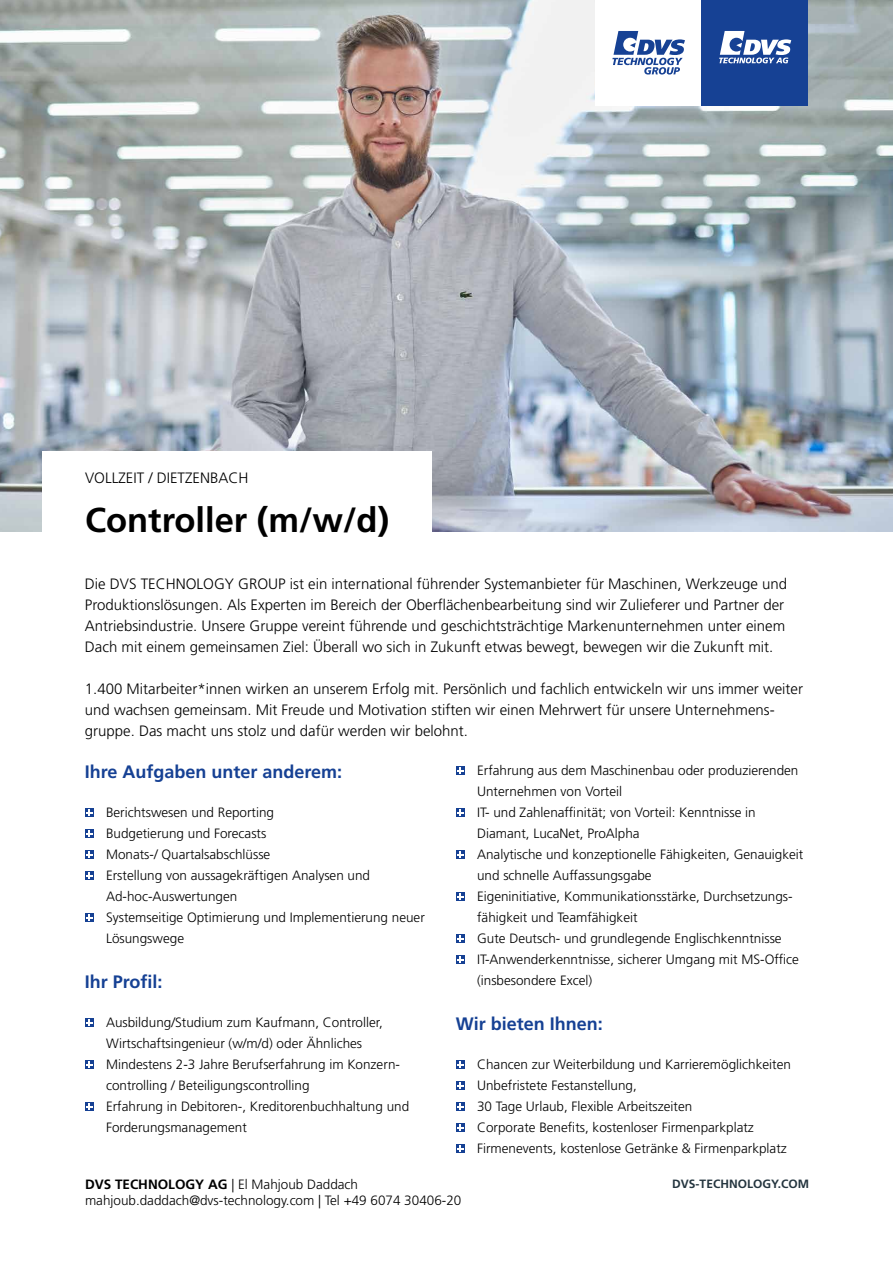
<style>
.page{position:relative;width:893px;height:1263px;background:#fff}
.page>*{position:absolute;margin:0;border:0;box-sizing:border-box;transform-origin:0 0}
.t1{font:700 34.5px "Frutiger LT Std";color:#000}
.t2{font:700 18px "Frutiger LT Std";color:#164194}
.t3{font:300 15px/21px "Frutiger LT Std";color:#000}
.t4{font:300 13.5px/21px "Frutiger LT Std";color:#000}
.t5{font:700 12px "Frutiger LT Std";color:#24353f}
.s1{font-weight:700}
</style>
<div class="page">
<svg style="left:85px;top:808px;width:9px;height:9px"></svg>
<svg style="left:86px;top:810px;width:6px;height:6px"></svg>
<svg style="left:85px;top:829px;width:9px;height:9px"></svg>
<svg style="left:86px;top:831px;width:6px;height:6px"></svg>
<svg style="left:85px;top:850px;width:9px;height:9px"></svg>
<svg style="left:86px;top:852px;width:6px;height:6px"></svg>
<svg style="left:85px;top:871px;width:9px;height:9px"></svg>
<svg style="left:86px;top:873px;width:6px;height:6px"></svg>
<svg style="left:85px;top:913px;width:9px;height:9px"></svg>
<svg style="left:86px;top:915px;width:6px;height:6px"></svg>
<svg style="left:85px;top:1018px;width:9px;height:9px"></svg>
<svg style="left:86px;top:1020px;width:6px;height:6px"></svg>
<svg style="left:85px;top:1060px;width:9px;height:9px"></svg>
<svg style="left:86px;top:1062px;width:6px;height:6px"></svg>
<svg style="left:85px;top:1102px;width:9px;height:9px"></svg>
<svg style="left:86px;top:1104px;width:6px;height:6px"></svg>
<svg style="left:456px;top:766px;width:9px;height:9px"></svg>
<svg style="left:457px;top:768px;width:6px;height:6px"></svg>
<svg style="left:456px;top:808px;width:9px;height:9px"></svg>
<svg style="left:457px;top:810px;width:6px;height:6px"></svg>
<svg style="left:456px;top:850px;width:9px;height:9px"></svg>
<svg style="left:457px;top:852px;width:6px;height:6px"></svg>
<svg style="left:456px;top:892px;width:9px;height:9px"></svg>
<svg style="left:457px;top:894px;width:6px;height:6px"></svg>
<svg style="left:456px;top:934px;width:9px;height:9px"></svg>
<svg style="left:457px;top:936px;width:6px;height:6px"></svg>
<svg style="left:456px;top:955px;width:9px;height:9px"></svg>
<svg style="left:457px;top:957px;width:6px;height:6px"></svg>
<svg style="left:456px;top:1060px;width:9px;height:9px"></svg>
<svg style="left:457px;top:1062px;width:6px;height:6px"></svg>
<svg style="left:456px;top:1081px;width:9px;height:9px"></svg>
<svg style="left:457px;top:1083px;width:6px;height:6px"></svg>
<svg style="left:456px;top:1102px;width:9px;height:9px"></svg>
<svg style="left:457px;top:1104px;width:6px;height:6px"></svg>
<svg style="left:456px;top:1123px;width:9px;height:9px"></svg>
<svg style="left:457px;top:1125px;width:6px;height:6px"></svg>
<svg style="left:456px;top:1144px;width:9px;height:9px"></svg>
<svg style="left:457px;top:1146px;width:6px;height:6px"></svg>
<img style="left:0;top:0;width:893px;height:532px">
<div style="left:43px;top:451px;width:389px;height:102px;background:#fff"></div>
<div style="left:595px;top:0;width:107px;height:106px;background:#fff"></div>
<svg style="left:612px;top:31px;width:73px;height:44px"></svg>
<div style="left:702px;top:0;width:106px;height:106px;background:#164194"></div>
<svg style="left:719px;top:31px;width:72px;height:32px"></svg>
<p class="t3" style="left:85px;top:468px;width:165px">VOLLZEIT / DIETZENBACH</p>
<h1 class="t1" style="left:85px;top:500px;width:306px">Controller (m/w/d)</h1>
<p class="t3" style="left:85px;top:574px;width:704px">Die DVS TECHNOLOGY GROUP ist ein international führender Systemanbieter für Maschinen, Werkzeuge und Produktionslösungen. Als Experten im Bereich der Oberflächenbearbeitung sind wir Zulieferer und Partner der Antriebsindustrie. Unsere Gruppe vereint führende und geschichtsträchtige Markenunternehmen unter einem Dach mit einem gemeinsamen Ziel: Überall wo sich in Zukunft etwas bewegt, bewegen wir die Zukunft mit.</p>
<p class="t3" style="left:85px;top:679px;width:720px">1.400 Mitarbeiter*innen wirken an unserem Erfolg mit. Persönlich und fachlich entwickeln wir uns immer weiter und wachsen gemeinsam. Mit Freude und Motivation stiften wir einen Mehrwert für unsere Unternehmens&shy;gruppe. Das macht uns stolz und dafür werden wir belohnt.</p>
<h2 class="t2" style="left:85px;top:761px;width:259px">Ihre Aufgaben unter anderem:</h2>
<p class="t4" style="left:106px;top:802px;width:320px">Berichtswesen und Reporting<br>Budgetierung und Forecasts<br>Monats-/ Quartalsabschlüsse<br>Erstellung von aussagekräftigen Analysen und<br>Ad-hoc-Auswertungen<br>Systemseitige Optimierung und Implementierung neuer<br>Lösungswege</p>
<h2 class="t2" style="left:85px;top:971px;width:79px">Ihr Profil:</h2>
<p class="t4" style="left:106px;top:1012px;width:305px">Ausbildung/Studium zum Kaufmann, Controller, Wirtschaftsingenieur (w/m/d) oder Ähnliches Mindestens 2-3 Jahre Berufserfahrung im Konzern&shy;controlling / Beteiligungscontrolling<br>Erfahrung in Debitoren-, Kreditorenbuchhaltung und Forderungsmanagement</p>
<p class="t4" style="left:477px;top:760px;width:328px">Erfahrung aus dem Maschinenbau oder produzierenden Unternehmen von Vorteil<br>IT- und Zahlenaffinität; von Vorteil: Kenntnisse in Diamant, LucaNet, ProAlpha<br>Analytische und konzeptionelle Fähigkeiten, Genauigkeit und schnelle Auffassungsgabe<br>Eigeninitiative, Kommunikationsstärke, Durchsetzungs&shy;fähigkeit und Teamfähigkeit<br>Gute Deutsch- und grundlegende Englischkenntnisse IT-Anwenderkenntnisse, sicherer Umgang mit MS-Office (insbesondere Excel)</p>
<h2 class="t2" style="left:456px;top:1013px;width:149px">Wir bieten Ihnen:</h2>
<p class="t4" style="left:477px;top:1054px;width:315px">Chancen zur Weiterbildung und Karrieremöglichkeiten Unbefristete Festanstellung,<br>30 Tage Urlaub, Flexible Arbeitszeiten<br>Corporate Benefits, kostenloser Firmenparkplatz Firmenevents, kostenlose Getränke &amp; Firmenparkplatz</p>
<p class="t4" style="left:85px;top:1174px;width:275px"><span class="s1">DVS TECHNOLOGY AG</span> | El Mahjoub Daddach</p>
<p class="t5" style="left:672px;top:1176px;width:138px">DVS-TECHNOLOGY.COM</p>
<p class="t4" style="left:85px;top:1190px;width:378px">mahjoub.daddach@dvs-technology.com | Tel +49 6074 30406-20</p>
</div>
